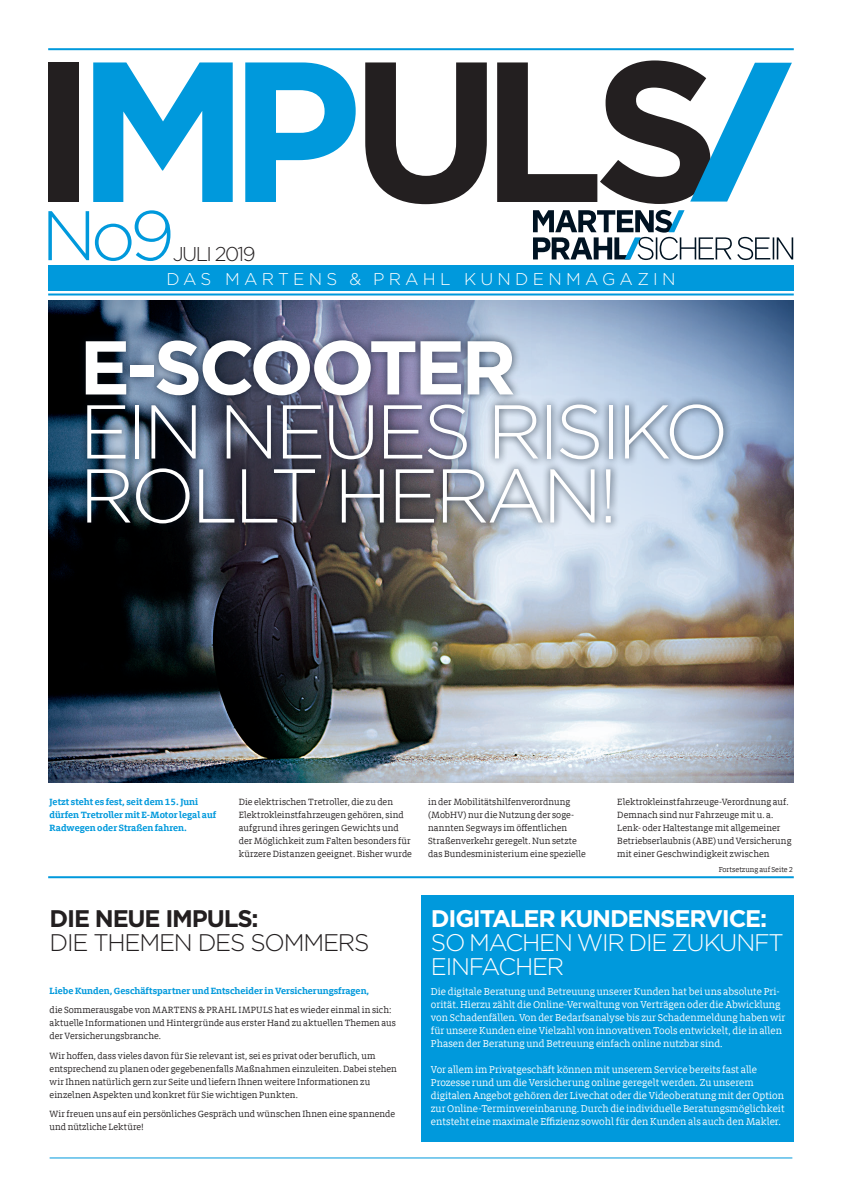
<style>
.page{position:relative;width:842px;height:1191px;background:#fff}
.page>*{position:absolute;margin:0;border:0;box-sizing:border-box;transform-origin:0 0}
.t1{font:700 199.2px "Gotham";letter-spacing:-.105em;color:#231f20}
.t2{font:300 76px "Gotham";letter-spacing:-.05em;color:#fff}
.t3{font:700 76px "Gotham";letter-spacing:-.05em;color:#fff}
.t4{font:300 70px "Gotham";color:#0099dc}
.t5{font:300 24px/24px "Gotham";letter-spacing:-.05em;color:#fff}
.t6{font:700 24px "Gotham";letter-spacing:-.05em;color:#fff}
.t7{font:300 24px "Gotham";letter-spacing:-.05em;color:#231f20}
.t8{font:700 24px "Gotham";letter-spacing:-.05em;color:#231f20}
.t9{font:300 20px "Gotham";letter-spacing:-.08em;color:#231f20}
.t10{font:300 17px "Gotham";letter-spacing:.25em;color:#fff}
.t11{font:11px/13px "Milo Slab Offc";color:#fff}
.Copy{font:10px/13px "Milo Slab Offc";color:#231f20}
.Zwischenheadline{font:10px/13px "Milo Slab Offc";color:#231f20}
.Zwischenheadline-2{font:700 10px/13px "Milo Slab Offc";color:#0099dc}
.t12{font:8px "Milo Slab Offc";color:#231f20}
.s1{color:#0099dc}
</style>
<div class="page">
<img style="left:48px;top:300px;width:746px;height:482px">
<hr style="left:50px;top:1157px;width:742px;height:1px;background:#0099dc">
<div style="left:76px;top:331px;width:656px;height:201px;background:#000e1e;opacity:.6"></div>
<hr style="left:48px;top:876px;width:746px;height:2px;background:#0099dc">
<div style="left:421px;top:894px;width:373px;height:247px;background:#0099dc"></div>
<div style="left:48px;top:265px;width:746px;height:26px;background:#0099dc"></div>
<hr style="left:48px;top:48px;width:746px;height:2px;background:#0099dc">
<hr style="left:48px;top:293px;width:746px;height:2px;background:#0099dc">
<svg style="left:533px;top:210px;width:260px;height:50px"></svg>
<svg style="left:690px;top:63px;width:102px;height:138px"></svg>
<p class="t1" style="left:30px;top:-1px;width:691px">I<span class="s1">MP</span>ULS</p>
<p class="t4" style="left:41px;top:191px;width:135px">No9</p>
<p class="t9" style="left:173px;top:241px;width:84px">JULI 2019</p>
<p class="t10" style="left:166px;top:268px;width:511px">DAS MARTENS &amp; PRAHL KUNDENMAGAZIN</p>
<p class="t3" style="left:79px;top:317px;width:438px">E-SCOOTER</p>
<p class="t2" style="left:79px;top:383px;width:651px">EIN NEUES RISIKO</p>
<p class="t2" style="left:79px;top:447px;width:540px">ROLLT HERAN!</p>
<p class="Zwischenheadline-2" style="left:50px;top:795px;width:168px">Jetzt steht es fest, seit dem 15. Juni dürfen Tretroller mit E-Motor legal auf<br>Radwegen oder Straßen fahren.</p>
<p class="Zwischenheadline" style="left:239px;top:795px;width:175px">Die elektrischen Tretroller, die zu den Elektrokleinstfahrzeugen gehören, sind aufgrund ihres geringen Gewichts und der Möglichkeit zum Falten besonders für kürzere Distanzen geeignet. Bisher wurde</p>
<p class="Zwischenheadline" style="left:428px;top:795px;width:159px">in der Mobilitätshilfenverordnung (MobHV) nur die Nutzung der soge&shy;nannten Segways im öffentlichen Straßenverkehr geregelt. Nun setzte das Bundesministerium eine spezielle</p>
<p class="Zwischenheadline" style="left:617px;top:795px;width:176px">Elektrokleinstfahrzeuge-Verordnung auf.<br>Demnach sind nur Fahrzeuge mit u. a.<br>Lenk- oder Haltestange mit allgemeiner Betriebserlaubnis (ABE) und Versicherung mit einer Geschwindigkeit zwischen</p>
<p class="t8" style="left:50px;top:903px;width:210px">DIE NEUE IMPULS:</p>
<p class="t7" style="left:50px;top:927px;width:321px">DIE THEMEN DES SOMMERS</p>
<p class="Zwischenheadline-2" style="left:50px;top:984px;width:321px">Liebe Kunden, Geschäftspartner und Entscheider in Versicherungsfragen,</p>
<p class="Copy" style="left:50px;top:1003px;width:348px">die Sommerausgabe von MARTENS &amp; PRAHL IMPULS hat es wieder einmal in sich: aktuelle Informationen und Hintergründe aus erster Hand zu aktuellen Themen aus der Versicherungsbranche.</p>
<p class="Copy" style="left:50px;top:1049px;width:349px">Wir hoffen, dass vieles davon für Sie relevant ist, sei es privat oder beruflich, um entsprechend zu planen oder gegebenenfalls Maßnahmen einzuleiten. Dabei stehen wir Ihnen natürlich gern zur Seite und liefern Ihnen weitere Informationen zu einzelnen Aspekten und konkret für Sie wichtigen Punkten.</p>
<p class="Copy" style="left:50px;top:1107px;width:347px">Wir freuen uns auf ein persönliches Gespräch und wünschen Ihnen eine spannende und nützliche Lektüre!</p>
<p class="t12" style="left:719px;top:865px;width:76px">Fortsetzung auf Seite 2</p>
<p class="t6" style="left:431px;top:903px;width:338px">DIGITALER KUNDENSERVICE:</p>
<p class="t5" style="left:431px;top:930px;width:354px">SO MACHEN WIR DIE ZUKUNFT<br>EINFACHER</p>
<p class="t11" style="left:431px;top:985px;width:356px">Die digitale Beratung und Betreuung unserer Kunden hat bei uns absolute Pri&shy;orität. Hierzu zählt die Online-Verwaltung von Verträgen oder die Abwicklung von Schadenfällen. Von der Bedarfsanalyse bis zur Schadenmeldung haben wir für unsere Kunden eine Vielzahl von innovativen Tools entwickelt, die in allen Phasen der Beratung und Betreuung einfach online nutzbar sind.</p>
<p class="t11" style="left:431px;top:1063px;width:328px">Vor allem im Privatgeschäft können mit unserem Service bereits fast alle</p>
<p class="t11" style="left:431px;top:1076px;width:324px">Prozesse rund um die Versicherung online geregelt werden. Zu unserem</p>
<p class="t11" style="left:431px;top:1089px;width:355px;text-align:justify">digitalen Angebot gehören der Livechat oder die Videoberatung mit der Option zur Online-Terminvereinbarung. Durch die individuelle Beratungsmöglichkeit entsteht eine maximale Effizienz sowohl für den Kunden als auch den Makler.</p>
</div>
